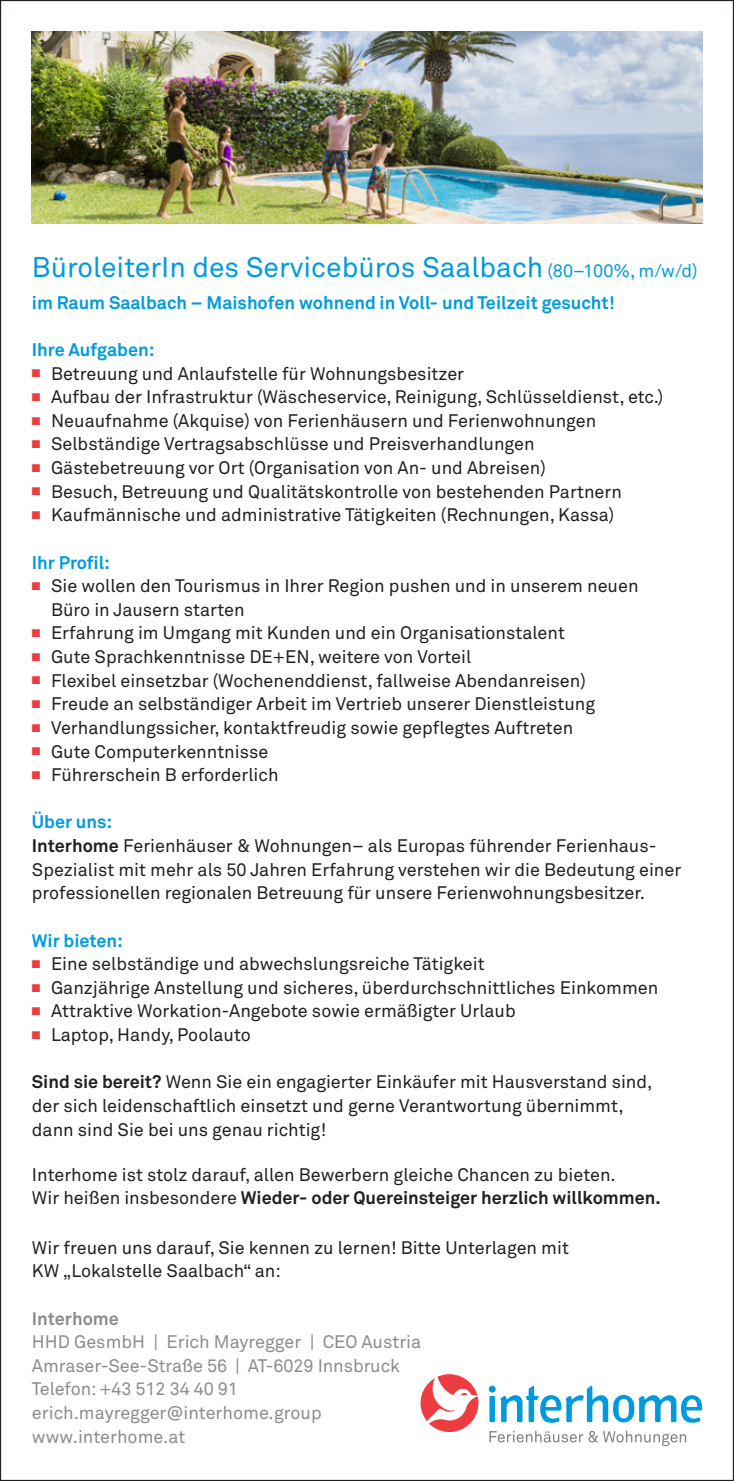
<style>
.page{position:relative;width:734px;height:1481px;background:#fff}
.page>*{position:absolute;margin:0;border:0;box-sizing:border-box;transform-origin:0 0}
.t1{font:28.12px "Akkurat Pro";color:#009bdc}
.t2{font:18px/23.6px "Akkurat Pro";color:#231f20}
.t3{font:18px/23.6px "Akkurat Pro";letter-spacing:-.005em;color:#8a8c8f}
.t4{font:700 18px "Akkurat Pro";color:#009bdc}
.t5{font:700 18px "Akkurat Pro";color:#8a8c8f}
.s1{font-size:18px}
.s2{color:#ee3d40}
.s3{font-weight:700;color:#009bdc}
.s4{font-weight:700}
</style>
<div class="page">
<div style="left:488px;top:1386px;width:7px;height:6px;background:#009bdc;border-radius:50%"></div>
<div style="left:489px;top:1396px;width:6px;height:26px;background:#009bdc"></div>
<svg style="left:420px;top:1374px;width:59px;height:58px"></svg>
<svg style="left:500px;top:1386px;width:202px;height:37px"></svg>
<svg style="left:489px;top:1431px;width:197px;height:15px"></svg>
<img style="left:32px;top:32px;width:670px;height:191px">
<h1 class="t1" style="left:32px;top:251px;width:667px">BüroleiterIn des Servicebüros Saalbach <span class="s1">(80–100%, m/w/d)</span></h1>
<p class="t4" style="left:32px;top:291px;width:584px">im Raum Saalbach – Maishofen wohnend in Voll- und Teilzeit gesucht!</p>
<p class="t4" style="left:32px;top:338px;width:124px">Ihre Aufgaben:</p>
<p class="t2" style="left:32px;top:362px;width:433px"><span class="s2">■</span> Betreuung und Anlaufstelle für Wohnungsbesitzer</p>
<p class="t2" style="left:32px;top:386px;width:633px"><span class="s2">■</span> Aufbau der Infrastruktur (Wäscheservice, Reinigung, Schlüsseldienst, etc.)</p>
<p class="t2" style="left:32px;top:409px;width:565px"><span class="s2">■</span> Neuaufnahme (Akquise) von Ferienhäusern und Ferienwohnungen</p>
<p class="t2" style="left:32px;top:433px;width:504px"><span class="s2">■</span> Selbständige Vertragsabschlüsse und Preisverhandlungen</p>
<p class="t2" style="left:32px;top:456px;width:515px"><span class="s2">■</span> Gästebetreuung vor Ort (Organisation von An- und Abreisen)</p>
<p class="t2" style="left:32px;top:480px;width:591px"><span class="s2">■</span> Besuch, Betreuung und Qualitätskontrolle von bestehenden Partnern</p>
<p class="t2" style="left:32px;top:504px;width:584px"><span class="s2">■</span> Kaufmännische und administrative Tätigkeiten (Rechnungen, Kassa)</p>
<p class="t4" style="left:32px;top:551px;width:80px">Ihr Profil:</p>
<p class="t2" style="left:51px;top:575px;width:589px;text-indent:-19px"><span class="s2">■</span> Sie wollen den Tourismus in Ihrer Region pushen und in unserem neuen<br>Büro in Jausern starten</p>
<p class="t2" style="left:32px;top:622px;width:534px"><span class="s2">■</span> Erfahrung im Umgang mit Kunden und ein Organisationstalent</p>
<p class="t2" style="left:32px;top:645px;width:441px"><span class="s2">■</span> Gute Sprachkenntnisse DE+EN, weitere von Vorteil</p>
<p class="t2" style="left:32px;top:669px;width:555px"><span class="s2">■</span> Flexibel einsetzbar (Wochenenddienst, fallweise Abendanreisen)</p>
<p class="t2" style="left:32px;top:693px;width:564px"><span class="s2">■</span> Freude an selbständiger Arbeit im Vertrieb unserer Dienstleistung</p>
<p class="t2" style="left:32px;top:716px;width:542px"><span class="s2">■</span> Verhandlungssicher, kontaktfreudig sowie gepflegtes Auftreten</p>
<p class="t2" style="left:32px;top:740px;width:238px"><span class="s2">■</span> Gute Computerkenntnisse</p>
<p class="t2" style="left:32px;top:764px;width:248px"><span class="s2">■</span> Führerschein B erforderlich</p>
<p class="t2" style="left:32px;top:811px;width:650px"><span class="s3">Über uns:<br></span><span class="s4">Interhome</span> Ferienhäuser &amp; Wohnungen– als Europas führender Ferienhaus-Spezialist mit mehr als 50 Jahren Erfahrung verstehen wir die Bedeutung einer professionellen regionalen Betreuung für unsere Ferienwohnungsbesitzer.</p>
<p class="t4" style="left:32px;top:929px;width:93px">Wir bieten:</p>
<p class="t2" style="left:32px;top:953px;width:454px"><span class="s2">■</span> Eine selbständige und abwechslungsreiche Tätigkeit</p>
<p class="t2" style="left:32px;top:976px;width:627px"><span class="s2">■</span> Ganzjährige Anstellung und sicheres, überdurchschnittliches Einkommen</p>
<p class="t2" style="left:32px;top:1000px;width:485px"><span class="s2">■</span> Attraktive Workation-Angebote sowie ermäßigter Urlaub</p>
<p class="t2" style="left:32px;top:1023px;width:220px"><span class="s2">■</span> Laptop, Handy, Poolauto</p>
<p class="t2" style="left:32px;top:1071px;width:622px"><span class="s4">Sind sie bereit?</span> Wenn Sie ein engagierter Einkäufer mit Hausverstand sind, der sich leidenschaftlich einsetzt und gerne Verantwortung übernimmt, dann sind Sie bei uns genau richtig!</p>
<p class="t2" style="left:32px;top:1163px;width:630px">Interhome ist stolz darauf, allen Bewerbern gleiche Chancen zu bieten.<br>Wir heißen insbesondere <span class="s4">Wieder- oder Quereinsteiger herzlich willkommen.</span></p>
<p class="t2" style="left:32px;top:1236px;width:538px">Wir freuen uns darauf, Sie kennen zu lernen! Bitte Unterlagen mit<br>KW „Lokalstelle Saalbach“ an:</p>
<p class="t5" style="left:32px;top:1307px;width:88px">Interhome</p>
<p class="t3" style="left:32px;top:1331px;width:391px">HHD GesmbH | Erich Mayregger | CEO Austria<br>Amraser-See-Straße 56 | AT-6029 Innsbruck<br>Telefon: +43 512 34 40 91 erich.mayregger@interhome.group www.interhome.at</p>
</div>
